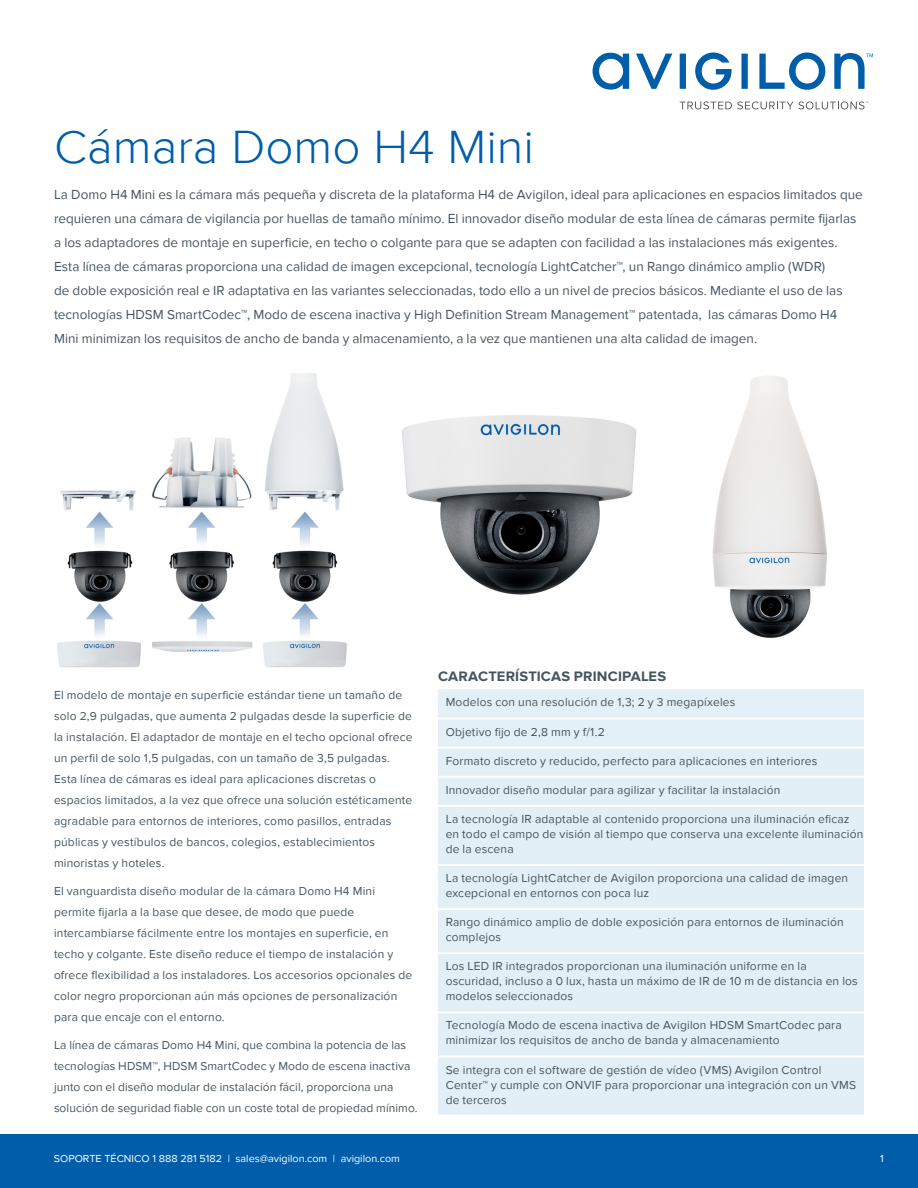
<style>
.page{position:relative;width:918px;height:1188px;background:#fff}
.page>*{position:absolute;margin:0;border:0;box-sizing:border-box;transform-origin:0 0}
.t1{font:300 48px "Proxima Nova";color:#005daa}
.t2{font:700 14.25px "Proxima Nova";letter-spacing:.01em;color:#455560}
.t3{font:13.5px/24px "Proxima Nova";color:#455560}
.t4{font:12px/21px "Proxima Nova";letter-spacing:.015em;color:#455560}
.t5{font:10.5px "Proxima Nova";color:#fff}
</style>
<div class="page">
<div style="left:0;top:1134px;width:918px;height:54px;background:#005daa"></div>
<svg style="left:593px;top:52px;width:280px;height:38px"></svg>
<svg style="left:680px;top:101px;width:188px;height:8px"></svg>
<img style="left:57px;top:373px;width:290px;height:295px">
<div style="left:438px;top:689px;width:426px;height:58px;background:#e3f0f7"></div>
<div style="left:438px;top:749px;width:426px;height:366px;background:#e2eff6"></div>
<hr style="left:438px;top:718px;width:426px;height:1px;background:#fff">
<hr style="left:438px;top:908px;width:426px;height:2px;background:#fff">
<hr style="left:438px;top:952px;width:426px;height:2px;background:#fff">
<hr style="left:438px;top:1011px;width:426px;height:2px;background:#fff">
<hr style="left:438px;top:864px;width:426px;height:2px;background:#fff">
<hr style="left:438px;top:1056px;width:426px;height:1px;background:#fff">
<hr style="left:438px;top:805px;width:426px;height:2px;background:#fff">
<hr style="left:438px;top:776px;width:426px;height:2px;background:#fff">
<img style="left:402px;top:415px;width:235px;height:180px">
<img style="left:712px;top:376px;width:115px;height:262px">
<h1 class="t1" style="left:54px;top:119px;width:482px">Cámara Domo H4 Mini</h1>
<p class="t3" style="left:54px;top:183px;width:810px">La Domo H4 Mini es la cámara más pequeña y discreta de la plataforma H4 de Avigilon, ideal para aplicaciones en espacios limitados que requieren una cámara de vigilancia por huellas de tamaño mínimo. El innovador diseño modular de esta línea de cámaras permite fijarlas a los adaptadores de montaje en superficie, en techo o colgante para que se adapten con facilidad a las instalaciones más exigentes.<br>Esta línea de cámaras proporciona una calidad de imagen excepcional, tecnología LightCatcher™, un Rango dinámico amplio (WDR)<br>de doble exposición real e IR adaptativa en las variantes seleccionadas, todo ello a un nivel de precios básicos. Mediante el uso de las tecnologías HDSM SmartCodec™, Modo de escena inactiva y High Definition Stream Management™ patentada, las cámaras Domo H4<br>Mini minimizan los requisitos de ancho de banda y almacenamiento, a la vez que mantienen una alta calidad de imagen.</p>
<p class="t4" style="left:54px;top:685px;width:360px">El modelo de montaje en superficie estándar tiene un tamaño de solo 2,9 pulgadas, que aumenta 2 pulgadas desde la superficie de la instalación. El adaptador de montaje en el techo opcional ofrece un perfil de solo 1,5 pulgadas, con un tamaño de 3,5 pulgadas.<br>Esta línea de cámaras es ideal para aplicaciones discretas o espacios limitados, a la vez que ofrece una solución estéticamente agradable para entornos de interiores, como pasillos, entradas públicas y vestíbulos de bancos, colegios, establecimientos minoristas y hoteles.</p>
<p class="t4" style="left:54px;top:881px;width:360px">El vanguardista diseño modular de la cámara Domo H4 Mini permite fijarla a la base que desee, de modo que puede intercambiarse fácilmente entre los montajes en superficie, en techo y colgante. Este diseño reduce el tiempo de instalación y ofrece flexibilidad a los instaladores. Los accesorios opcionales de color negro proporcionan aún más opciones de personalización para que encaje con el entorno.</p>
<p class="t4" style="left:54px;top:1035px;width:365px">La línea de cámaras Domo H4 Mini, que combina la potencia de las tecnologías HDSM™, HDSM SmartCodec y Modo de escena inactiva junto con el diseño modular de instalación fácil, proporciona una solución de seguridad fiable con un coste total de propiedad mínimo.</p>
<p class="t2" style="left:438px;top:668px;width:230px">CARACTERÍSTICAS PRINCIPALES</p>
<p class="t4" style="left:446px;top:692px;width:291px">Modelos con una resolución de 1,3; 2 y 3 megapíxeles</p>
<p class="t4" style="left:446px;top:721px;width:161px">Objetivo fijo de 2,8 mm y f/1.2</p>
<p class="t4" style="left:446px;top:750px;width:373px">Formato discreto y reducido, perfecto para aplicaciones en interiores</p>
<p class="t4" style="left:446px;top:779px;width:336px">Innovador diseño modular para agilizar y facilitar la instalación</p>
<p class="t4" style="left:446px;top:812px;width:419px;line-height:15px">La tecnología IR adaptable al contenido proporciona una iluminación eficaz en todo el campo de visión al tiempo que conserva una excelente iluminación de la escena</p>
<p class="t4" style="left:446px;top:871px;width:404px;line-height:15px">La tecnología LightCatcher de Avigilon proporciona una calidad de imagen excepcional en entornos con poca luz</p>
<p class="t4" style="left:446px;top:915px;width:400px;line-height:15px">Rango dinámico amplio de doble exposición para entornos de iluminación complejos</p>
<p class="t4" style="left:446px;top:959px;width:414px;line-height:15px">Los LED IR integrados proporcionan una iluminación uniforme en la oscuridad, incluso a 0 lux, hasta un máximo de IR de 10 m de distancia en los modelos seleccionados</p>
<p class="t4" style="left:446px;top:1018px;width:398px;line-height:15px">Tecnología Modo de escena inactiva de Avigilon HDSM SmartCodec para minimizar los requisitos de ancho de banda y almacenamiento</p>
<p class="t4" style="left:446px;top:1062px;width:412px;line-height:15px">Se integra con el software de gestión de vídeo (VMS) Avigilon Control<br>Center™ y cumple con ONVIF para proporcionar una integración con un VMS de terceros</p>
<p class="t5" style="left:54px;top:1153px;width:348px">SOPORTE TÉCNICO 1 888 281 5182 | sales@avigilon.com | avigilon.com</p>
<p class="t5" style="left:880px;top:1153px;width:5px">1</p>
</div>
